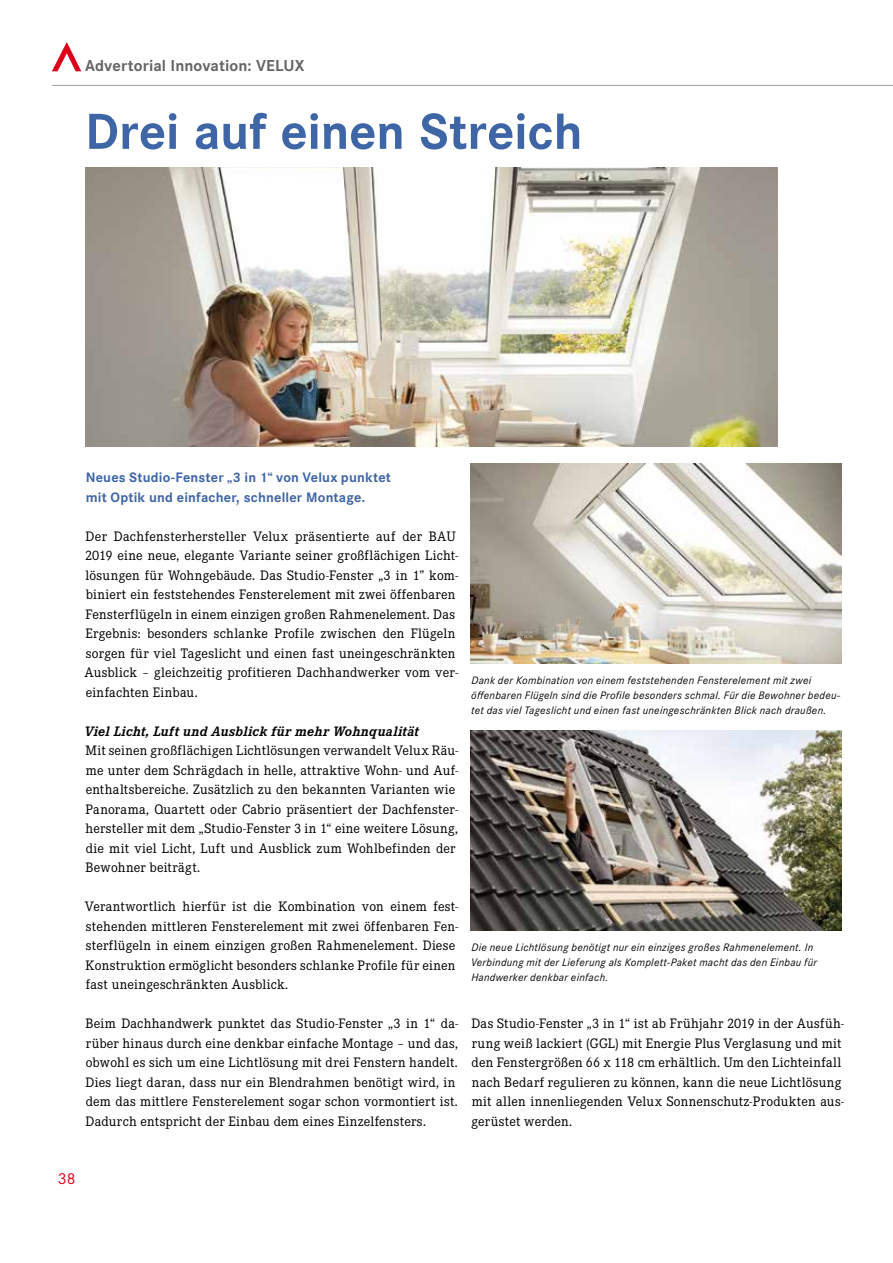
<style>
.page{position:relative;width:893px;height:1263px;background:#fff}
.page>*{position:absolute;margin:0;border:0;box-sizing:border-box;transform-origin:0 0}
.t1{font:700 52.5px "Corporate S Pro";letter-spacing:-.005em;color:#3e65a5}
.t2{font:700 16.5px "Corporate S Pro";letter-spacing:.005em;color:#646567}
.t3{font:16.5px "Corporate S Pro";color:#e2001a}
.t4{font:14.25px/19.5px "Corporate E Pro";letter-spacing:.01em;color:#000}
.t5{font:700 14.25px/19.5px "Corporate S Pro";letter-spacing:.015em;color:#3e65a5}
.t6{font:italic 700 14.25px "Corporate E Pro";letter-spacing:.015em;color:#000}
.t7{font:italic 11.25px/15px "Corporate S Pro";letter-spacing:.025em;color:#000}
</style>
<div class="page">
<hr style="left:52px;top:85px;width:841px;height:1px;background:#9c9e9f">
<img style="left:471px;top:463px;width:371px;height:200px">
<img style="left:85px;top:167px;width:693px;height:279px">
<img style="left:471px;top:731px;width:371px;height:199px">
<svg style="left:52px;top:42px;width:29px;height:29px"></svg>
<p class="t2" style="left:85px;top:52px;width:221px">Advertorial Innovation: VELUX</p>
<h1 class="t1" style="left:85px;top:90px;width:499px">Drei auf einen Streich</h1>
<p class="t5" style="left:86px;top:466px;width:307px">Neues Studio-Fenster „3 in 1“ von Velux punktet mit Optik und einfacher, schneller Montage.</p>
<p class="t4" style="left:84px;top:525px;width:375px">Der Dachfensterhersteller Velux präsentierte auf der BAU 2019 eine neue, elegante Variante seiner großflächigen Licht&shy;lösungen für Wohngebäude. Das Studio-Fenster „3 in 1” kom&shy;biniert ein feststehendes Fensterelement mit zwei öffenbaren Fensterflügeln in einem einzigen großen Rahmenelement. Das Ergebnis: besonders schlanke Profile zwischen den Flügeln sorgen für viel Tageslicht und einen fast uneingeschränkten Ausblick – gleichzeitig profitieren Dachhandwerker vom ver&shy;einfachten Einbau.</p>
<p class="t6" style="left:85px;top:720px;width:336px">Viel Licht, Luft und Ausblick für mehr Wohnqualität</p>
<p class="t4" style="left:86px;top:740px;width:374px">Mit seinen großflächigen Lichtlösungen verwandelt Velux Räu&shy;me unter dem Schrägdach in helle, attraktive Wohn- und Auf&shy;enthaltsbereiche. Zusätzlich zu den bekannten Varianten wie Panorama, Quartett oder Cabrio präsentiert der Dachfenster&shy;hersteller mit dem „Studio-Fenster 3 in 1“ eine weitere Lösung, die mit viel Licht, Luft und Ausblick zum Wohlbefinden der Bewohner beiträgt.</p>
<p class="t4" style="left:85px;top:896px;width:375px">Verantwortlich hierfür ist die Kombination von einem fest&shy;stehenden mittleren Fensterelement mit zwei öffenbaren Fen&shy;sterflügeln in einem einzigen großen Rahmenelement. Diese Konstruktion ermöglicht besonders schlanke Profile für einen fast uneingeschränkten Ausblick.</p>
<p class="t4" style="left:86px;top:1013px;width:374px">Beim Dachhandwerk punktet das Studio-Fenster „3 in 1“ da&shy;rüber hinaus durch eine denkbar einfache Montage – und das, obwohl es sich um eine Lichtlösung mit drei Fenstern handelt.<br>Dies liegt daran, dass nur ein Blendrahmen benötigt wird, in dem das mittlere Fensterelement sogar schon vormontiert ist.<br>Dadurch entspricht der Einbau dem eines Einzelfensters.</p>
<p class="t7" style="left:471px;top:672px;width:370px">Dank der Kombination von einem feststehenden Fensterelement mit zwei öffenbaren Flügeln sind die Profile besonders schmal. Für die Bewohner bedeu&shy;tet das viel Tageslicht und einen fast uneingeschränkten Blick nach draußen.</p>
<p class="t7" style="left:471px;top:939px;width:347px">Die neue Lichtlösung benötigt nur ein einziges großes Rahmenelement. In<br>Verbindung mit der Lieferung als Komplett-Paket macht das den Einbau für<br>Handwerker denkbar einfach.</p>
<p class="t4" style="left:471px;top:1013px;width:374px">Das Studio-Fenster „3 in 1“ ist ab Frühjahr 2019 in der Ausfüh&shy;rung weiß lackiert (GGL) mit Energie Plus Verglasung und mit den Fenstergrößen 66 x 118 cm erhältlich. Um den Lichteinfall nach Bedarf regulieren zu können, kann die neue Lichtlösung mit allen innenliegenden Velux Sonnenschutz-Produkten aus&shy;gerüstet werden.</p>
<p class="t3" style="left:58px;top:1167px;width:19px">38</p>
</div>
